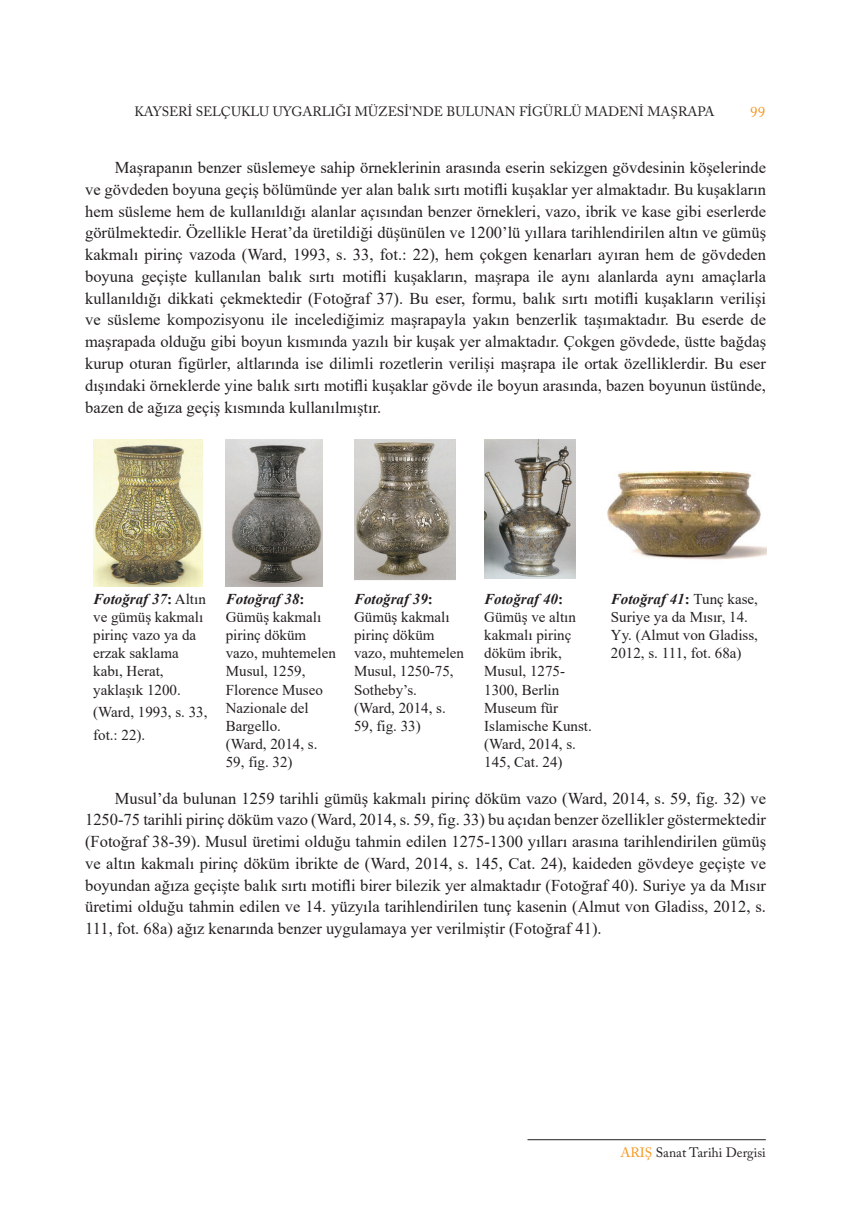
<style>
.page{position:relative;width:864px;height:1217px;background:#fff}
.page>*{position:absolute;margin:0;border:0;box-sizing:border-box;transform-origin:0 0}
.t1{font:16.5px/21.8px "Times New Roman";color:#231f20;text-align:justify}
.t2{font:15px/18px "Times New Roman";color:#231f20}
.t3{font:15px "Adobe Caslon Pro";color:#f7971d}
.t4{font:13.5px "Adobe Caslon Pro";color:#231f20}
.s1{font-weight:700;font-style:italic}
.s2{font-weight:700}
.s3{color:#f7971d}
</style>
<div class="page">
<hr style="left:527px;top:1138px;width:238px;height:1px;background:#231f20">
<img style="left:93px;top:440px;width:109px;height:146px">
<img style="left:226px;top:440px;width:96px;height:146px">
<img style="left:354px;top:440px;width:101px;height:140px">
<img style="left:484px;top:440px;width:91px;height:138px">
<img style="left:607px;top:471px;width:158px;height:89px">
<p class="t4" style="left:134px;top:103px;width:581px">KAYSERİ SELÇUKLU UYGARLIĞI MÜZESİ'NDE BULUNAN FİGÜRLÜ MADENİ MAŞRAPA</p>
<p class="t3" style="left:749px;top:103px;width:16px">99</p>
<p class="t1" style="left:85px;top:156px;width:682px;text-indent:30px">Maşrapanın benzer süslemeye sahip örneklerinin arasında eserin sekizgen gövdesinin köşelerinde ve gövdeden boyuna geçiş bölümünde yer alan balık sırtı motifli kuşaklar yer almaktadır. Bu kuşakların hem süsleme hem de kullanıldığı alanlar açısından benzer örnekleri, vazo, ibrik ve kase gibi eserlerde görülmektedir. Özellikle Herat’da üretildiği düşünülen ve 1200’lü yıllara tarihlendirilen altın ve gümüş kakmalı pirinç vazoda (Ward, 1993, s. 33, fot.: 22), hem çokgen kenarları ayıran hem de gövdeden boyuna geçişte kullanılan balık sırtı motifli kuşakların, maşrapa ile aynı alanlarda aynı amaçlarla kullanıldığı dikkati çekmektedir (Fotoğraf 37). Bu eser, formu, balık sırtı motifli kuşakların verilişi ve süsleme kompozisyonu ile incelediğimiz maşrapayla yakın benzerlik taşımaktadır. Bu eserde de maşrapada olduğu gibi boyun kısmında yazılı bir kuşak yer almaktadır. Çokgen gövdede, üstte bağdaş kurup oturan figürler, altlarında ise dilimli rozetlerin verilişi maşrapa ile ortak özelliklerdir. Bu eser dışındaki örneklerde yine balık sırtı motifli kuşaklar gövde ile boyun arasında, bazen boyunun üstünde, bazen de ağıza geçiş kısmında kullanılmıştır.</p>
<p class="t2" style="left:226px;top:589px;width:111px"><span class="s1">Fotoğraf 38</span><span class="s2">:<br></span>Gümüş kakmalı pirinç döküm vazo, muhtemelen<br>Musul, 1259,<br>Florence Museo<br>Nazionale del<br>Bargello.<br>(Ward, 2014, s.<br>59, fig. 32)</p>
<p class="t2" style="left:354px;top:589px;width:111px"><span class="s1">Fotoğraf 39</span><span class="s2">:<br></span>Gümüş kakmalı pirinç döküm vazo, muhtemelen<br>Musul, 1250-75,<br>Sotheby’s.<br>(Ward, 2014, s.<br>59, fig. 33)</p>
<p class="t2" style="left:484px;top:589px;width:109px"><span class="s1">Fotoğraf 40</span><span class="s2">:<br></span>Gümüş ve altın kakmalı pirinç döküm ibrik,<br>Musul, 1275-<br>1300, Berlin<br>Museum für<br>Islamische Kunst. (Ward, 2014, s.<br>145, Cat. 24)</p>
<p class="t2" style="left:610px;top:589px;width:148px"><span class="s1">Fotoğraf 41</span><span class="s2">:</span> Tunç kase,<br>Suriye ya da Mısır, 14.<br>Yy. (Almut von Gladiss,<br>2012, s. 111, fot. 68a)</p>
<p class="t1" style="left:85px;top:786px;width:682px;text-indent:30px">Musul’da bulunan 1259 tarihli gümüş kakmalı pirinç döküm vazo (Ward, 2014, s. 59, fig. 32) ve 1250-75 tarihli pirinç döküm vazo (Ward, 2014, s. 59, fig. 33) bu açıdan benzer özellikler göstermektedir (Fotoğraf 38-39). Musul üretimi olduğu tahmin edilen 1275-1300 yılları arasına tarihlendirilen gümüş ve altın kakmalı pirinç döküm ibrikte de (Ward, 2014, s. 145, Cat. 24), kaideden gövdeye geçişte ve boyundan ağıza geçişte balık sırtı motifli birer bilezik yer almaktadır (Fotoğraf 40). Suriye ya da Mısır üretimi olduğu tahmin edilen ve 14. yüzyıla tarihlendirilen tunç kasenin (Almut von Gladiss, 2012, s.<br>111, fot. 68a) ağız kenarında benzer uygulamaya yer verilmiştir (Fotoğraf 41).</p>
<p class="t2" style="left:93px;top:589px;width:114px"><span class="s1">Fotoğraf 37</span><span class="s2">:</span> Altın ve gümüş kakmalı pirinç vazo ya da erzak saklama kabı, Herat, yaklaşık 1200.</p>
<p class="t2" style="left:93px;top:700px;width:116px;line-height:22.5px">(Ward, 1993, s. 33, fot.: 22).</p>
<p class="t4" style="left:620px;top:1143px;width:147px"><span class="s3">ARIŞ</span> Sanat Tarihi Dergisi</p>
</div>
